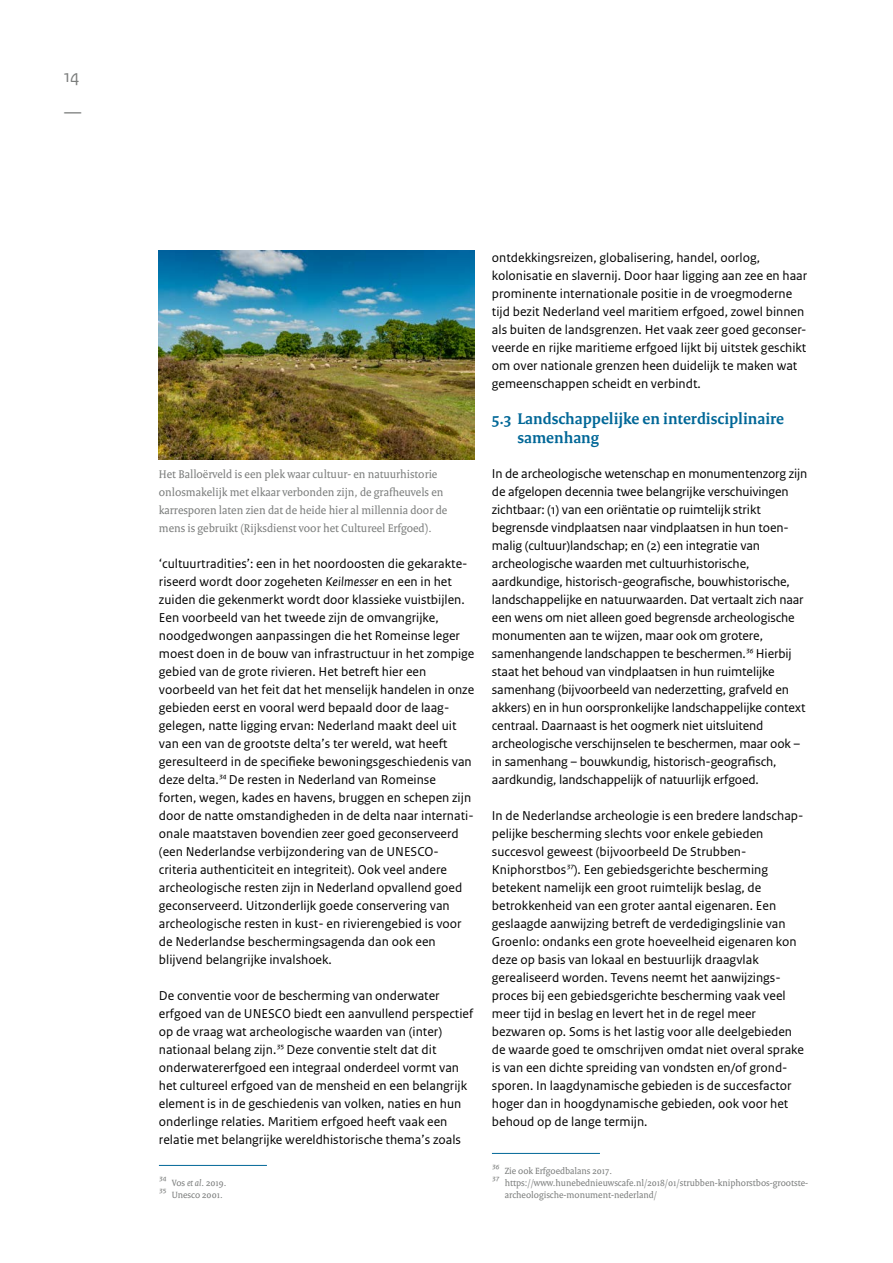
<style>
.page{position:relative;width:893px;height:1263px;background:#fff}
.page>*{position:absolute;margin:0;border:0;box-sizing:border-box;transform-origin:0 0}
.t1{font:18px/36px "Rijksoverheid Sans Text";color:#7b7d7c}
.PARAGRAAF{font:700 16.5px/19.5px "Rijksoverheid Serif";color:#006797}
._05_BROODTEKST{font:13.5px/18px "Rijksoverheid Sans Text";color:#000}
._10_BIJSCHRIFT{font:12px/18px "Rijksoverheid Serif";color:#7b7d7c}
._09_VOETNOOT{font:9.75px/12px "Rijksoverheid Serif";color:#7b7d7c}
.s1{font-style:italic}
.s2{font-style:italic;font-size:10.5px}
</style>
<div class="page">
<hr style="left:159px;top:1165px;width:108px;height:1px;background:#006797">
<hr style="left:492px;top:1153px;width:108px;height:1px;background:#006797">
<img style="left:159px;top:251px;width:316px;height:209px">
<h1 class="t1" style="left:64px;top:58px;width:19px">14 —</h1>
<p class="_10_BIJSCHRIFT" style="left:159px;top:465px;width:290px">Het Balloërveld is een plek waar cultuur- en natuurhistorie onlosmakelijk met elkaar verbonden zijn, de grafheuvels en karresporen laten zien dat de heide hier al millennia door de mens is gebruikt (Rijksdienst voor het Cultureel Erfgoed).</p>
<p class="_05_BROODTEKST" style="left:159px;top:555px;width:317px">‘cultuurtradities’: een in het noordoosten die gekarakte&shy;riseerd wordt door zogeheten <span class="s1">Keilmesser</span> en een in het zuiden die gekenmerkt wordt door klassieke vuistbijlen.<br>Een voorbeeld van het tweede zijn de omvangrijke, noodgedwongen aanpassingen die het Romeinse leger moest doen in de bouw van infrastructuur in het zompige gebied van de grote rivieren. Het betreft hier een voorbeeld van het feit dat het menselijk handelen in onze gebieden eerst en vooral werd bepaald door de laag&shy;gelegen, natte ligging ervan: Nederland maakt deel uit van een van de grootste delta’s ter wereld, wat heeft geresulteerd in de specifieke bewoningsgeschiedenis van deze delta.<span class="s2">34</span> De resten in Nederland van Romeinse forten, wegen, kades en havens, bruggen en schepen zijn door de natte omstandigheden in de delta naar internati&shy;onale maatstaven bovendien zeer goed geconserveerd (een Nederlandse verbijzondering van de UNESCO&shy;criteria authenticiteit en integriteit). Ook veel andere archeologische resten zijn in Nederland opvallend goed geconserveerd. Uitzonderlijk goede conservering van archeologische resten in kust- en rivierengebied is voor de Nederlandse beschermingsagenda dan ook een blijvend belangrijke invalshoek.</p>
<p class="_05_BROODTEKST" style="left:159px;top:987px;width:316px">De conventie voor de bescherming van onderwater erfgoed van de UNESCO biedt een aanvullend perspectief op de vraag wat archeologische waarden van (inter) nationaal belang zijn.<span class="s2">35</span> Deze conventie stelt dat dit onderwatererfgoed een integraal onderdeel vormt van het cultureel erfgoed van de mensheid en een belangrijk element is in de geschiedenis van volken, naties en hun onderlinge relaties. Maritiem erfgoed heeft vaak een relatie met belangrijke wereldhistorische thema’s zoals</p>
<p class="_09_VOETNOOT" style="left:159px;top:1177px;width:69px"><sup>34</sup> Vos <span class="s1">et al</span>. 2019.</p>
<p class="_09_VOETNOOT" style="left:159px;top:1189px;width:65px"><sup>35</sup> Unesco 2001.</p>
<p class="_05_BROODTEKST" style="left:492px;top:249px;width:317px">ontdekkingsreizen, globalisering, handel, oorlog, kolonisatie en slavernij. Door haar ligging aan zee en haar prominente internationale positie in de vroegmoderne tijd bezit Nederland veel maritiem erfgoed, zowel binnen als buiten de landsgrenzen. Het vaak zeer goed geconser&shy;veerde en rijke maritieme erfgoed lijkt bij uitstek geschikt om over nationale grenzen heen duidelijk te maken wat gemeenschappen scheidt en verbindt.</p>
<p class="PARAGRAAF" style="left:517px;top:409px;width:268px;text-indent:-26px">5.3 Landschappelijke en interdisciplinaire samenhang</p>
<p class="_05_BROODTEKST" style="left:492px;top:465px;width:317px">In de archeologische wetenschap en monumentenzorg zijn de afgelopen decennia twee belangrijke verschuivingen zichtbaar: (1) van een oriëntatie op ruimtelijk strikt begrensde vindplaatsen naar vindplaatsen in hun toen&shy;malig (cultuur)landschap; en (2) een integratie van archeologische waarden met cultuurhistorische, aardkundige, historisch-geografische, bouwhistorische, landschappelijke en natuurwaarden. Dat vertaalt zich naar een wens om niet alleen goed begrensde archeologische monumenten aan te wijzen, maar ook om grotere, samenhangende landschappen te beschermen.<span class="s2">36</span> Hierbij staat het behoud van vindplaatsen in hun ruimtelijke samenhang (bijvoorbeeld van nederzetting, grafveld en akkers) en in hun oorspronkelijke landschappelijke context centraal. Daarnaast is het oogmerk niet uitsluitend archeologische verschijnselen te beschermen, maar ook – in samenhang – bouwkundig, historisch-geografisch, aardkundig, landschappelijk of natuurlijk erfgoed.</p>
<p class="_05_BROODTEKST" style="left:492px;top:807px;width:313px">In de Nederlandse archeologie is een bredere landschap&shy;pelijke bescherming slechts voor enkele gebieden succesvol geweest (bijvoorbeeld De Strubben-Kniphorstbos<span class="s2">37</span>). Een gebiedsgerichte bescherming betekent namelijk een groot ruimtelijk beslag, de betrokkenheid van een groter aantal eigenaren. Een geslaagde aanwijzing betreft de verdedigingslinie van Groenlo: ondanks een grote hoeveelheid eigenaren kon deze op basis van lokaal en bestuurlijk draagvlak gerealiseerd worden. Tevens neemt het aanwijzings&shy;proces bij een gebiedsgerichte bescherming vaak veel meer tijd in beslag en levert het in de regel meer bezwaren op. Soms is het lastig voor alle deelgebieden de waarde goed te omschrijven omdat niet overal sprake is van een dichte spreiding van vondsten en/of grond&shy;sporen. In laagdynamische gebieden is de succesfactor hoger dan in hoogdynamische gebieden, ook voor het behoud op de lange termijn.</p>
<p class="_09_VOETNOOT" style="left:492px;top:1165px;width:122px"><sup>36</sup> Zie ook Erfgoedbalans 2017.</p>
<p class="_09_VOETNOOT" style="left:505px;top:1177px;width:305px;text-indent:-13px"><sup>37</sup> https://www.hunebednieuwscafe.nl/2018/01/strubben-kniphorstbos-grootste&shy;archeologische-monument-nederland/</p>
</div>
